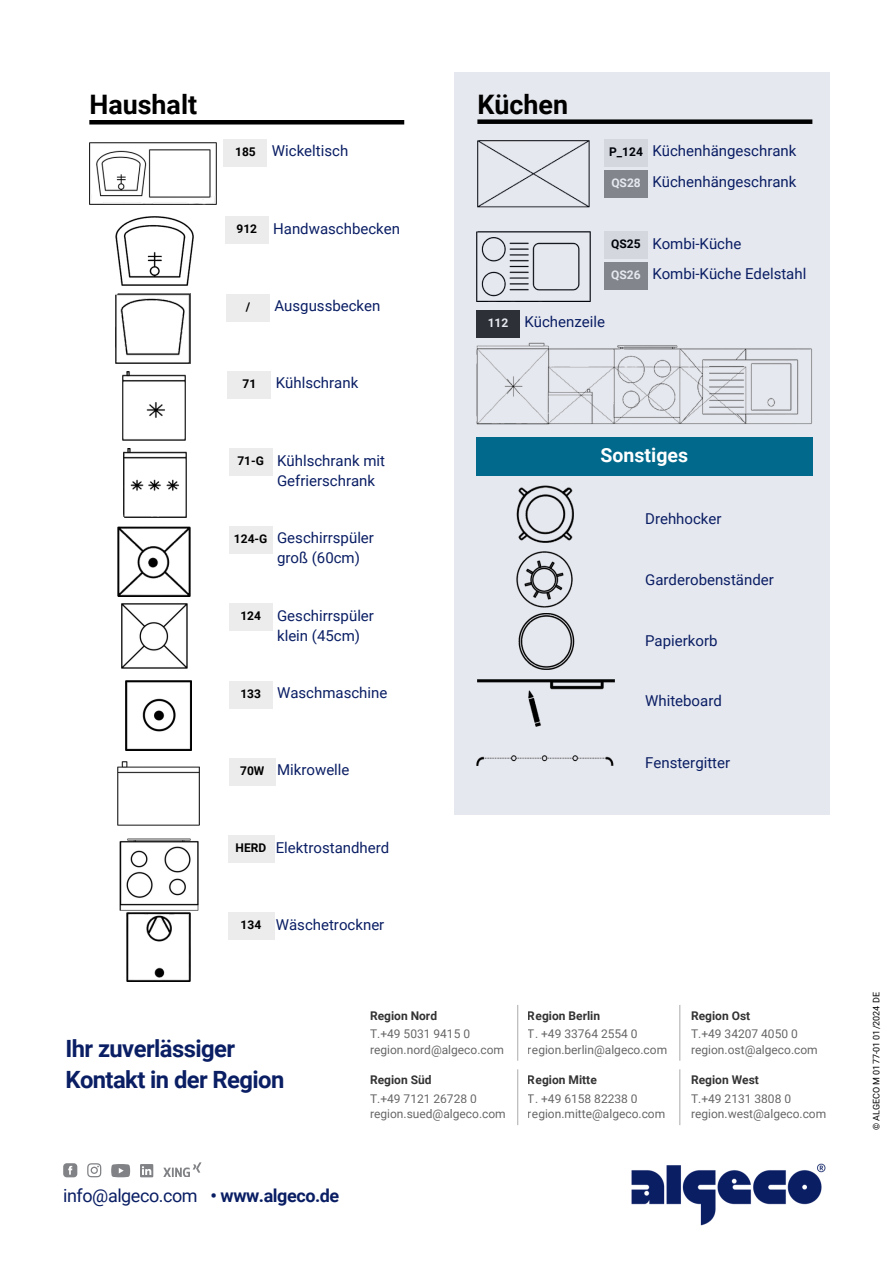
<style>
.page{position:relative;width:893px;height:1264px;background:#fff}
.page>*{position:absolute;margin:0;border:0;box-sizing:border-box;transform-origin:0 0}
.t1{font:700 26.85px "Roboto";color:#000}
.t2{font:700 23.7px "Roboto";letter-spacing:-.025em;color:#0a1e64}
.t3{font:700 19.5px "Roboto";color:#fff}
.t4{font:18px "Roboto";letter-spacing:-.025em;color:#0a1e64}
.t5{font:700 18px "Roboto";letter-spacing:-.025em;color:#0a1e64}
.t6{font:15px/20.2px "Roboto";color:#0a1e64}
.t7{font:12px "Roboto";color:#000}
.t8{font:700 12px "Roboto";color:#000}
.t9{font:700 12px "Roboto";color:#fff}
.t10{font:9px "Roboto";color:#000}
</style>
<div class="page">
<div style="left:223px;top:139px;width:44px;height:28px;background:#ececec"></div>
<div style="left:225px;top:216px;width:44px;height:28px;background:#ececec"></div>
<div style="left:226px;top:294px;width:44px;height:27px;background:#ececec"></div>
<div style="left:227px;top:371px;width:44px;height:28px;background:#ececec"></div>
<div style="left:229px;top:448px;width:43px;height:28px;background:#ececec"></div>
<div style="left:229px;top:526px;width:43px;height:27px;background:#ececec"></div>
<div style="left:229px;top:603px;width:43px;height:28px;background:#ececec"></div>
<div style="left:229px;top:680px;width:43px;height:28px;background:#ececec"></div>
<div style="left:229px;top:758px;width:47px;height:27px;background:#ececec"></div>
<img style="left:116px;top:216px;width:77px;height:69px">
<img style="left:123px;top:448px;width:63px;height:69px">
<img style="left:89px;top:143px;width:127px;height:62px">
<img style="left:123px;top:371px;width:63px;height:70px">
<img style="left:115px;top:294px;width:76px;height:69px">
<img style="left:118px;top:527px;width:73px;height:69px">
<img style="left:117px;top:761px;width:82px;height:64px">
<img style="left:126px;top:680px;width:65px;height:70px">
<img style="left:126px;top:912px;width:64px;height:69px">
<div style="left:453px;top:72px;width:376px;height:742px;background:#e6e8ef"></div>
<img style="left:518px;top:613px;width:56px;height:56px">
<img style="left:517px;top:551px;width:55px;height:57px">
<img style="left:477px;top:680px;width:137px;height:46px">
<img style="left:476px;top:755px;width:137px;height:11px">
<div style="left:476px;top:437px;width:336px;height:39px;background:#00698c"></div>
<img style="left:517px;top:486px;width:56px;height:56px">
<div style="left:477px;top:119px;width:335px;height:5px;background:#000"></div>
<hr style="left:89px;top:120px;width:315px;height:4px;background:#000">
<img style="left:119px;top:838px;width:79px;height:72px">
<div style="left:227px;top:835px;width:47px;height:28px;background:#ececec"></div>
<img style="left:631px;top:1163px;width:195px;height:63px">
<svg style="left:63px;top:1163px;width:14px;height:14px"></svg>
<svg style="left:87px;top:1163px;width:14px;height:14px"></svg>
<svg style="left:111px;top:1164px;width:19px;height:13px"></svg>
<svg style="left:140px;top:1164px;width:13px;height:13px"></svg>
<svg style="left:163px;top:1162px;width:38px;height:14px"></svg>
<hr style="left:517px;top:1004px;width:1px;height:56px;background:#000">
<hr style="left:679px;top:1004px;width:1px;height:56px;background:#000">
<hr style="left:517px;top:1069px;width:1px;height:56px;background:#000">
<hr style="left:679px;top:1069px;width:1px;height:56px;background:#000">
<img style="left:476px;top:342px;width:336px;height:83px">
<div style="left:227px;top:912px;width:47px;height:28px;background:#ececec"></div>
<img style="left:122px;top:603px;width:65px;height:65px">
<p class="t1" style="left:89px;top:89px;width:109px">Haushalt</p>
<p class="t1" style="left:477px;top:89px;width:92px">Küchen</p>
<p class="t8" style="left:235px;top:145px;width:22px">185</p>
<p class="t6" style="left:272px;top:141px;width:78px">Wickeltisch</p>
<p class="t8" style="left:609px;top:145px;width:35px">P_124</p>
<p class="t9" style="left:611px;top:175px;width:31px">QS28</p>
<p class="t6" style="left:652px;top:141px;width:145px">Küchenhängeschrank</p>
<p class="t6" style="left:652px;top:172px;width:145px">Küchenhängeschrank</p>
<p class="t8" style="left:236px;top:222px;width:22px">912</p>
<p class="t6" style="left:273px;top:218px;width:128px">Handwaschbecken</p>
<p class="t8" style="left:246px;top:299px;width:6px">/</p>
<p class="t6" style="left:274px;top:296px;width:107px">Ausgussbecken</p>
<p class="t8" style="left:611px;top:237px;width:31px">QS25</p>
<p class="t9" style="left:611px;top:268px;width:31px">QS26</p>
<p class="t6" style="left:652px;top:233px;width:90px">Kombi-Küche</p>
<p class="t6" style="left:652px;top:264px;width:155px">Kombi-Küche Edelstahl</p>
<p class="t9" style="left:487px;top:316px;width:22px">112</p>
<p class="t6" style="left:524px;top:312px;width:82px">Küchenzeile</p>
<p class="t8" style="left:242px;top:377px;width:15px">71</p>
<p class="t6" style="left:276px;top:373px;width:84px">Kühlschrank</p>
<p class="t8" style="left:237px;top:454px;width:28px">71-G</p>
<p class="t6" style="left:277px;top:450px;width:109px">Kühlschrank mit<br>Gefrierschrank</p>
<p class="t3" style="left:600px;top:444px;width:89px">Sonstiges</p>
<p class="t6" style="left:645px;top:509px;width:78px">Drehhocker</p>
<p class="t8" style="left:234px;top:531px;width:35px">124-G</p>
<p class="t6" style="left:277px;top:528px;width:98px">Geschirrspüler</p>
<p class="t6" style="left:277px;top:548px;width:84px">groß (60cm)</p>
<p class="t6" style="left:645px;top:569px;width:130px">Garderobenständer</p>
<p class="t8" style="left:240px;top:609px;width:22px">124</p>
<p class="t6" style="left:277px;top:605px;width:98px">Geschirrspüler</p>
<p class="t6" style="left:277px;top:625px;width:84px">klein (45cm)</p>
<p class="t6" style="left:645px;top:630px;width:74px">Papierkorb</p>
<p class="t8" style="left:240px;top:686px;width:22px">133</p>
<p class="t6" style="left:277px;top:682px;width:112px">Waschmaschine</p>
<p class="t6" style="left:645px;top:691px;width:78px">Whiteboard</p>
<p class="t8" style="left:240px;top:763px;width:26px">70W</p>
<p class="t6" style="left:277px;top:760px;width:74px">Mikrowelle</p>
<p class="t6" style="left:645px;top:752px;width:87px">Fenstergitter</p>
<p class="t8" style="left:236px;top:841px;width:32px">HERD</p>
<p class="t6" style="left:276px;top:837px;width:115px">Elektrostandherd</p>
<p class="t8" style="left:241px;top:918px;width:22px">134</p>
<p class="t6" style="left:276px;top:914px;width:110px">Wäschetrockner</p>
<p class="t2" style="left:65px;top:1035px;width:171px">Ihr zuverlässiger</p>
<p class="t2" style="left:65px;top:1065px;width:220px">Kontakt in der Region</p>
<p class="t4" style="left:63px;top:1185px;width:136px">info@algeco.com</p>
<p class="t5" style="left:210px;top:1185px;width:130px">• www.algeco.de</p>
<p class="t8" style="left:370px;top:1008px;width:68px">Region Nord</p>
<p class="t8" style="left:528px;top:1008px;width:74px">Region Berlin</p>
<p class="t8" style="left:691px;top:1008px;width:61px">Region Ost</p>
<p class="t7" style="left:370px;top:1027px;width:101px">T.+49 5031 9415 0</p>
<p class="t7" style="left:528px;top:1027px;width:111px">T. +49 33764 2554 0</p>
<p class="t7" style="left:691px;top:1027px;width:108px">T.+49 34207 4050 0</p>
<p class="t7" style="left:370px;top:1042px;width:135px">region.nord@algeco.com</p>
<p class="t7" style="left:528px;top:1042px;width:141px">region.berlin@algeco.com</p>
<p class="t7" style="left:691px;top:1042px;width:128px">region.ost@algeco.com</p>
<p class="t8" style="left:370px;top:1073px;width:63px">Region Süd</p>
<p class="t8" style="left:528px;top:1073px;width:70px">Region Mitte</p>
<p class="t8" style="left:691px;top:1073px;width:69px">Region West</p>
<p class="t7" style="left:370px;top:1091px;width:108px">T.+49 7121 26728 0</p>
<p class="t7" style="left:528px;top:1091px;width:111px">T. +49 6158 82238 0</p>
<p class="t7" style="left:691px;top:1091px;width:101px">T.+49 2131 3808 0</p>
<p class="t7" style="left:370px;top:1106px;width:137px">region.sued@algeco.com</p>
<p class="t7" style="left:528px;top:1106px;width:139px">region.mitte@algeco.com</p>
<p class="t7" style="left:691px;top:1106px;width:137px">region.west@algeco.com</p>
<p class="t10" style="left:871px;top:1130px;width:139px;rotate:-90deg">© ALGECO M 0177-01 01/2024 DE</p>
</div>
